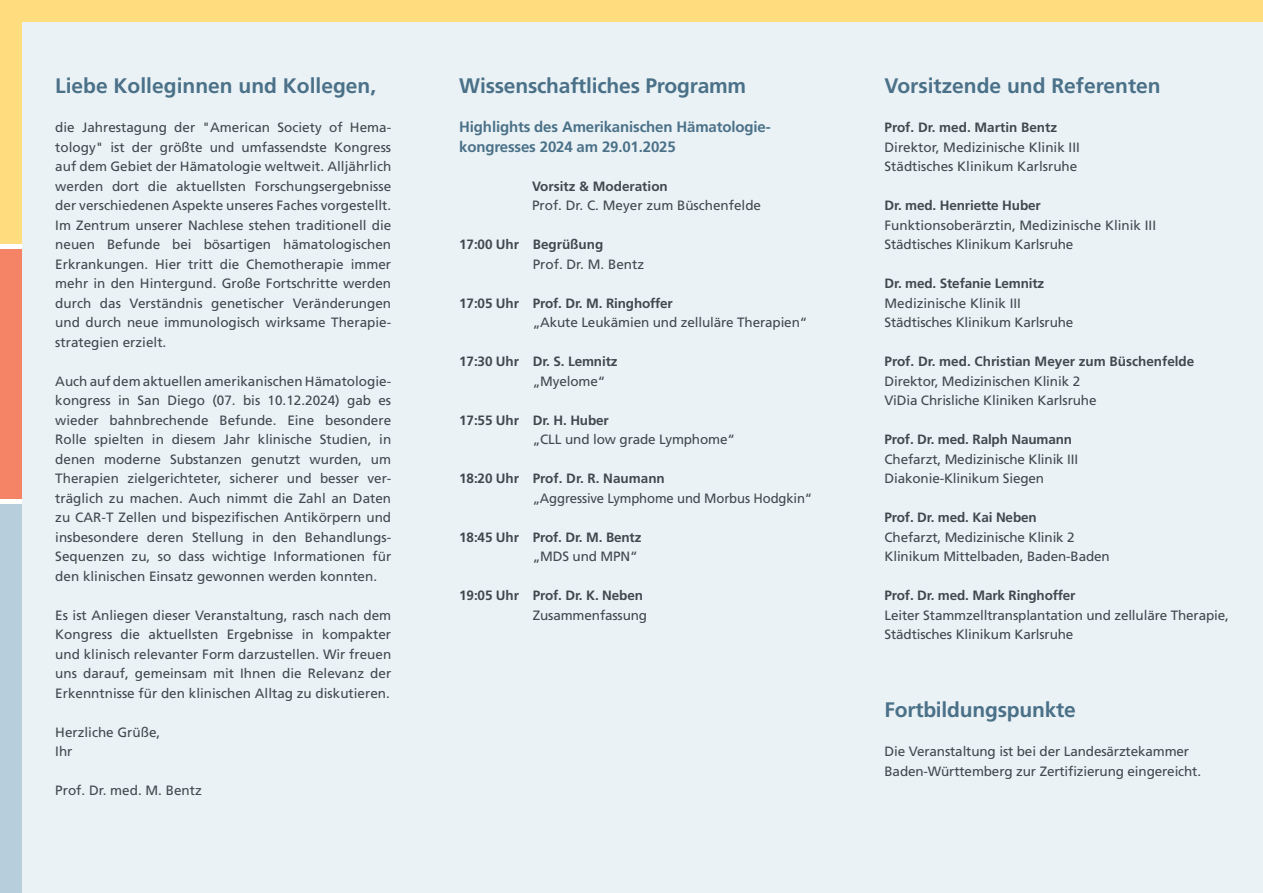
<style>
.page{position:relative;width:1263px;height:893px;background:#eaf2f5}
.page>*{position:absolute;margin:0;border:0;box-sizing:border-box;transform-origin:0 0}
.fliesstext{font:700 21px "Frutiger LT Pro";letter-spacing:-.01em;color:#4b7189}
.fliesstext-2{font:700 15px/19.5px "Frutiger LT Pro";letter-spacing:-.01em;color:#4b7189}
.fliesstext-3{font:13.5px/19.5px "Frutiger LT Pro";letter-spacing:-.01em;color:#41494e;text-align:justify}
.fliesstext-4{font:700 13.5px "Frutiger LT Pro";letter-spacing:-.01em;color:#41494e}
</style>
<div class="page">
<div style="left:0;top:247px;width:21px;height:254px;background:#f48465"></div>
<div style="left:0;top:501px;width:21px;height:392px;background:#b7cfdd"></div>
<hr style="left:0;top:499px;width:21px;height:4px;background:#fff">
<div style="left:0;top:0;width:21px;height:247px;background:#ffdc7e"></div>
<div style="left:0;top:244px;width:21px;height:5px;background:#fff"></div>
<div style="left:0;top:0;width:1263px;height:21px;background:#ffdc7e"></div>
<p class="fliesstext" style="left:55px;top:73px;width:322px">Liebe Kolleginnen und Kollegen,</p>
<p class="fliesstext-3" style="left:55px;top:118px;width:337px">die Jahrestagung der "American Society of Hema&shy;tology" ist der größte und umfassendste Kongress auf dem Gebiet der Hämatologie weltweit. Alljährlich werden dort die aktuellsten Forschungsergebnisse der verschiedenen Aspekte unseres Faches vorgestellt.<br>Im Zentrum unserer Nachlese stehen traditionell die neuen Befunde bei bösartigen hämatologischen Erkrankungen. Hier tritt die Chemotherapie immer mehr in den Hintergund. Große Fortschritte werden durch das Verständnis genetischer Veränderungen und durch neue immunologisch wirksame Therapie&shy;strategien erzielt.</p>
<p class="fliesstext-3" style="left:55px;top:371px;width:337px">Auch auf dem aktuellen amerikanischen Hämatologie&shy;kongress in San Diego (07. bis 10.12.2024) gab es wieder bahnbrechende Befunde. Eine besondere Rolle spielten in diesem Jahr klinische Studien, in denen moderne Substanzen genutzt wurden, um Therapien zielgerichteter, sicherer und besser ver&shy;träglich zu machen. Auch nimmt die Zahl an Daten zu CAR-T Zellen und bispezifischen Antikörpern und insbesondere deren Stellung in den Behandlungs-Sequenzen zu, so dass wichtige Informationen für den klinischen Einsatz gewonnen werden konnten.</p>
<p class="fliesstext-3" style="left:55px;top:605px;width:337px">Es ist Anliegen dieser Veranstaltung, rasch nach dem Kongress die aktuellsten Ergebnisse in kompakter und klinisch relevanter Form darzustellen. Wir freuen uns darauf, gemeinsam mit Ihnen die Relevanz der Erkenntnisse für den klinischen Alltag zu diskutieren.</p>
<p class="fliesstext-3" style="left:55px;top:722px;width:107px">Herzliche Grüße,</p>
<p class="fliesstext-3" style="left:55px;top:742px;width:19px">Ihr</p>
<p class="fliesstext-3" style="left:55px;top:781px;width:148px">Prof. Dr. med. M. Bentz</p>
<p class="fliesstext" style="left:459px;top:73px;width:289px">Wissenschaftliches Programm</p>
<p class="fliesstext-2" style="left:459px;top:117px;width:313px">Highlights des Amerikanischen Hämatologie&shy;kongresses 2024 am 29.01.2025</p>
<p class="fliesstext-4" style="left:532px;top:178px;width:137px">Vorsitz &amp; Moderation</p>
<p class="fliesstext-3" style="left:532px;top:196px;width:231px">Prof. Dr. C. Meyer zum Büschenfelde</p>
<p class="fliesstext-4" style="left:459px;top:236px;width:145px">17:00 Uhr Begrüßung</p>
<p class="fliesstext-3" style="left:533px;top:254px;width:113px">Prof. Dr. M. Bentz</p>
<p class="fliesstext-4" style="left:459px;top:295px;width:215px">17:05 Uhr Prof. Dr. M. Ringhoffer</p>
<p class="fliesstext-3" style="left:533px;top:313px;width:276px">„Akute Leukämien und zelluläre Therapien“</p>
<p class="fliesstext-4" style="left:459px;top:353px;width:160px">17:30 Uhr Dr. S. Lemnitz</p>
<p class="fliesstext-3" style="left:533px;top:371px;width:74px">„Myelome“</p>
<p class="fliesstext-4" style="left:459px;top:412px;width:151px">17:55 Uhr Dr. H. Huber</p>
<p class="fliesstext-3" style="left:533px;top:430px;width:204px">„CLL und low grade Lymphome“</p>
<p class="fliesstext-4" style="left:459px;top:470px;width:207px">18:20 Uhr Prof. Dr. R. Naumann</p>
<p class="fliesstext-3" style="left:533px;top:488px;width:281px">„Aggressive Lymphome und Morbus Hodgkin“</p>
<p class="fliesstext-4" style="left:459px;top:529px;width:184px">18:45 Uhr Prof. Dr. M. Bentz</p>
<p class="fliesstext-3" style="left:533px;top:547px;width:106px">„MDS und MPN“</p>
<p class="fliesstext-4" style="left:459px;top:587px;width:185px">19:05 Uhr Prof. Dr. K. Neben</p>
<p class="fliesstext-3" style="left:533px;top:605px;width:116px">Zusammenfassung</p>
<p class="fliesstext" style="left:884px;top:73px;width:278px">Vorsitzende und Referenten</p>
<p class="fliesstext-4" style="left:884px;top:119px;width:174px">Prof. Dr. med. Martin Bentz</p>
<p class="fliesstext-3" style="left:884px;top:137px;width:197px">Direktor, Medizinische Klinik III</p>
<p class="fliesstext-3" style="left:884px;top:157px;width:194px">Städtisches Klinikum Karlsruhe</p>
<p class="fliesstext-4" style="left:884px;top:197px;width:158px">Dr. med. Henriette Huber</p>
<p class="fliesstext-3" style="left:884px;top:215px;width:273px">Funktionsoberärztin, Medizinische Klinik III</p>
<p class="fliesstext-3" style="left:884px;top:235px;width:190px">Städtisches Klinikum Karlsruhe</p>
<p class="fliesstext-4" style="left:884px;top:275px;width:161px">Dr. med. Stefanie Lemnitz</p>
<p class="fliesstext-3" style="left:884px;top:293px;width:138px">Medizinische Klinik III</p>
<p class="fliesstext-3" style="left:884px;top:313px;width:190px">Städtisches Klinikum Karlsruhe</p>
<p class="fliesstext-4" style="left:884px;top:353px;width:311px">Prof. Dr. med. Christian Meyer zum Büschenfelde</p>
<p class="fliesstext-3" style="left:884px;top:371px;width:197px">Direktor, Medizinischen Klinik 2</p>
<p class="fliesstext-3" style="left:884px;top:391px;width:213px">ViDia Chrisliche Kliniken Karlsruhe</p>
<p class="fliesstext-4" style="left:884px;top:431px;width:189px">Prof. Dr. med. Ralph Naumann</p>
<p class="fliesstext-3" style="left:884px;top:449px;width:195px">Chefarzt, Medizinische Klinik III</p>
<p class="fliesstext-3" style="left:884px;top:469px;width:161px">Diakonie-Klinikum Siegen</p>
<p class="fliesstext-4" style="left:884px;top:509px;width:154px">Prof. Dr. med. Kai Neben</p>
<p class="fliesstext-3" style="left:884px;top:527px;width:192px">Chefarzt, Medizinische Klinik 2</p>
<p class="fliesstext-3" style="left:884px;top:547px;width:227px">Klinikum Mittelbaden, Baden-Baden</p>
<p class="fliesstext-4" style="left:884px;top:587px;width:192px">Prof. Dr. med. Mark Ringhoffer</p>
<p class="fliesstext-3" style="left:884px;top:605px;width:346px">Leiter Stammzelltransplantation und zelluläre Therapie,</p>
<p class="fliesstext-3" style="left:884px;top:625px;width:190px">Städtisches Klinikum Karlsruhe</p>
<p class="fliesstext" style="left:884px;top:697px;width:193px">Fortbildungspunkte</p>
<p class="fliesstext-3" style="left:884px;top:742px;width:318px">Die Veranstaltung ist bei der Landesärztekammer<br>Baden-Württemberg zur Zertifizierung eingereicht.</p>
</div>
